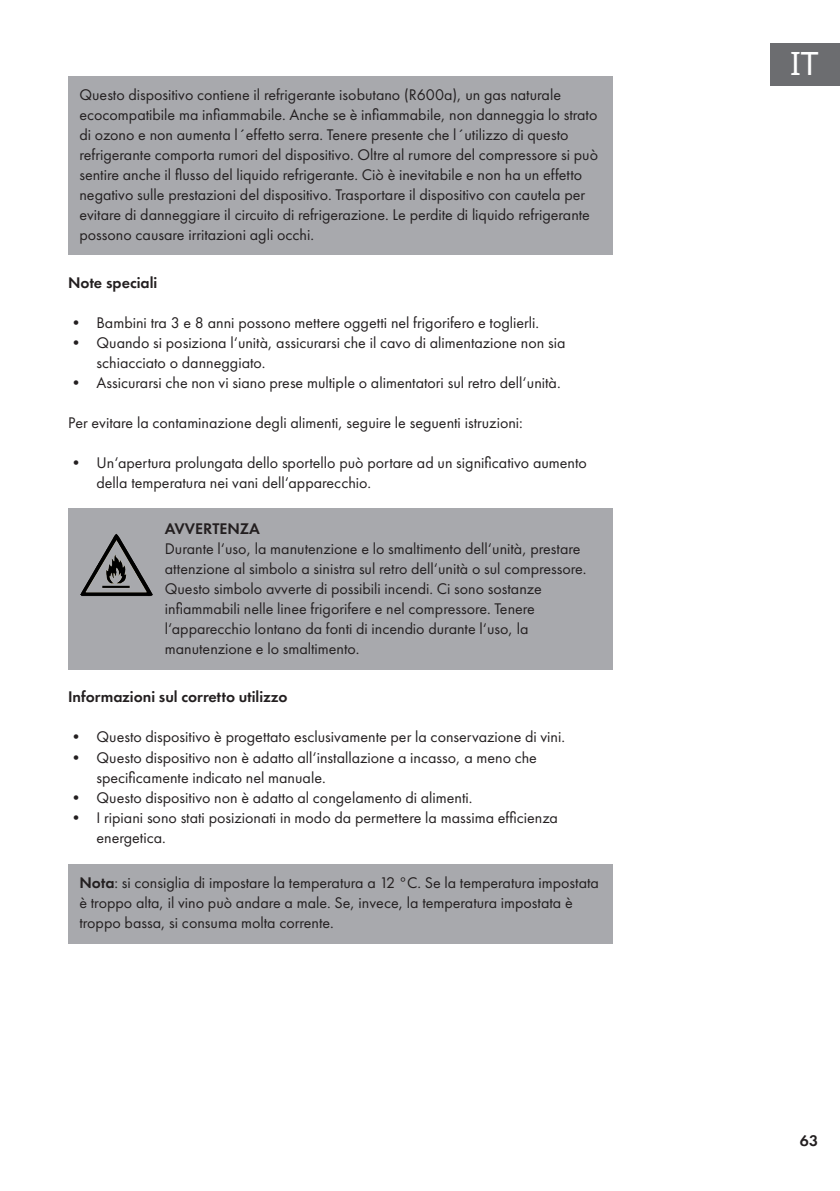
<style>
.page{position:relative;width:840px;height:1191px;background:#fff}
.page>*{position:absolute;margin:0;border:0;box-sizing:border-box;transform-origin:0 0}
.t1{font:32px "Noto Sans";color:#fff}
.Base_Text_HINWEIS_gr{font:16px/20px "Futura PTW08";color:#231f20}
.Base_Text{font:16px "Futura PTW08";color:#231f20}
.Headline{font:600 16px "Futura PTW08";color:#231f20}
.s1{font-weight:600}
</style>
<div class="page">
<div style="left:770px;top:43px;width:69px;height:42px;background:#6c6d70"></div>
<div style="left:68px;top:77px;width:544px;height:178px;background:#a8a9ad"></div>
<div style="left:68px;top:508px;width:544px;height:162px;background:#a8a9ad"></div>
<div style="left:68px;top:864px;width:544px;height:79px;background:#a8a9ad"></div>
<img style="left:80px;top:533px;width:73px;height:63px">
<p class="Base_Text_HINWEIS_gr" style="left:79px;top:84px;width:520px">Questo dispositivo contiene il refrigerante isobutano (R600a), un gas naturale ecocompatibile ma infiammabile. Anche se è infiammabile, non danneggia lo strato di ozono e non aumenta l´effetto serra. Tenere presente che l´utilizzo di questo refrigerante comporta rumori del dispositivo. Oltre al rumore del compressore si può sentire anche il flusso del liquido refrigerante. Ciò è inevitabile e non ha un effetto negativo sulle prestazioni del dispositivo. Trasportare il dispositivo con cautela per evitare di danneggiare il circuito di refrigerazione. Le perdite di liquido refrigerante possono causare irritazioni agli occhi.</p>
<p class="Headline" style="left:68px;top:273px;width:91px">Note speciali</p>
<p class="Base_Text_HINWEIS_gr" style="left:68px;top:313px;width:472px">• Bambini tra 3 e 8 anni possono mettere oggetti nel frigorifero e toglierli.</p>
<p class="Base_Text_HINWEIS_gr" style="left:96px;top:333px;width:470px;text-indent:-28px">• Quando si posiziona l‘unità, assicurarsi che il cavo di alimentazione non sia schiacciato o danneggiato.</p>
<p class="Base_Text_HINWEIS_gr" style="left:68px;top:373px;width:494px">• Assicurarsi che non vi siano prese multiple o alimentatori sul retro dell‘unità.</p>
<p class="Base_Text" style="left:68px;top:413px;width:456px">Per evitare la contaminazione degli alimenti, seguire le seguenti istruzioni:</p>
<p class="Base_Text_HINWEIS_gr" style="left:96px;top:453px;width:491px;text-indent:-28px">• Un‘apertura prolungata dello sportello può portare ad un significativo aumento della temperatura nei vani dell‘apparecchio.</p>
<p class="Base_Text_HINWEIS_gr" style="left:165px;top:518px;width:423px"><span class="s1">AVVERTENZA<br></span>Durante l‘uso, la manutenzione e lo smaltimento dell‘unità, prestare attenzione al simbolo a sinistra sul retro dell‘unità o sul compressore.<br>Questo simbolo avverte di possibili incendi. Ci sono sostanze infiammabili nelle linee frigorifere e nel compressore. Tenere l‘apparecchio lontano da fonti di incendio durante l‘uso, la manutenzione e lo smaltimento.</p>
<p class="Headline" style="left:68px;top:687px;width:221px">Informazioni sul corretto utilizzo</p>
<p class="Base_Text_HINWEIS_gr" style="left:68px;top:727px;width:498px">• Questo dispositivo è progettato esclusivamente per la conservazione di vini.</p>
<p class="Base_Text_HINWEIS_gr" style="left:96px;top:747px;width:441px;text-indent:-28px">• Questo dispositivo non è adatto all‘installazione a incasso, a meno che specificamente indicato nel manuale.</p>
<p class="Base_Text_HINWEIS_gr" style="left:68px;top:787px;width:406px">• Questo dispositivo non è adatto al congelamento di alimenti.</p>
<p class="Base_Text_HINWEIS_gr" style="left:96px;top:807px;width:463px;text-indent:-28px">• I ripiani sono stati posizionati in modo da permettere la massima efficienza energetica.</p>
<p class="Base_Text_HINWEIS_gr" style="left:79px;top:872px;width:520px"><span class="s1">Nota</span>: si consiglia di impostare la temperatura a 12 °C. Se la temperatura impostata è troppo alta, il vino può andare a male. Se, invece, la temperatura impostata è troppo bassa, si consuma molta corrente.</p>
<h1 class="t1" style="left:789px;top:42px;width:30px">IT</h1>
<p class="Headline" style="left:799px;top:1130px;width:20px">63</p>
</div>
